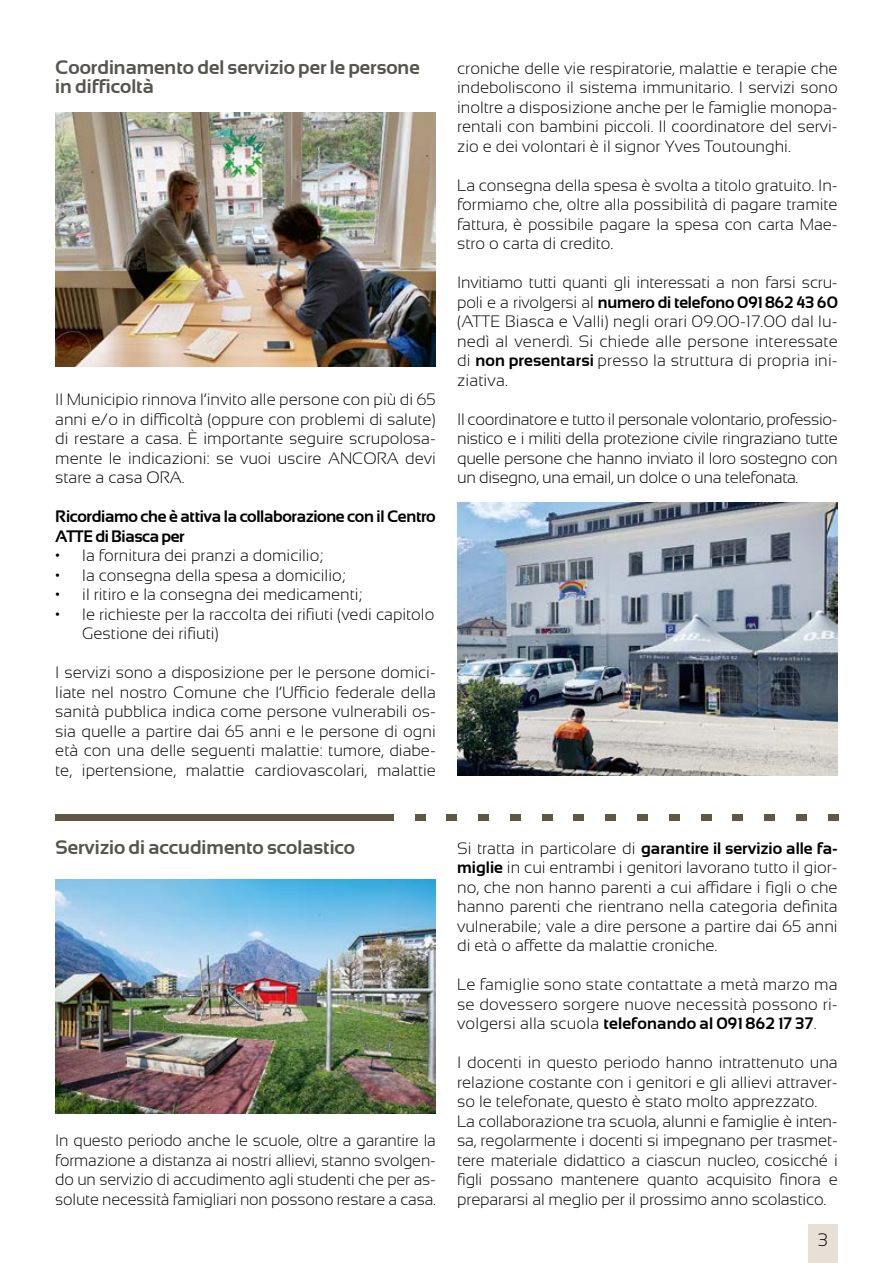
<style>
.page{position:relative;width:893px;height:1263px;background:#fff}
.page>*{position:absolute;margin:0;border:0;box-sizing:border-box;transform-origin:0 0}
.t1{font:700 19.5px/19.5px "Sansation";color:#55544d}
.t2{font:300 18px "Sansation";color:#000001}
.t3{font:300 16.5px/19.5px "Sansation";color:#000001;text-align:justify}
.t4{font:700 16.5px/19.5px "Sansation";letter-spacing:-.02em;color:#000001}
.s1{font-weight:700}
</style>
<div class="page">
<img style="left:55px;top:112px;width:381px;height:254px">
<img style="left:457px;top:502px;width:381px;height:274px">
<img style="left:55px;top:879px;width:381px;height:234px">
<div style="left:55px;top:814px;width:339px;height:7px;background:#605843"></div>
<div style="left:415px;top:814px;width:10px;height:7px;background:#605843"></div>
<div style="left:669px;top:814px;width:11px;height:7px;background:#605843"></div>
<div style="left:542px;top:814px;width:10px;height:7px;background:#605843"></div>
<div style="left:796px;top:814px;width:11px;height:7px;background:#605843"></div>
<div style="left:478px;top:814px;width:11px;height:7px;background:#605843"></div>
<div style="left:732px;top:814px;width:11px;height:7px;background:#605843"></div>
<div style="left:605px;top:814px;width:11px;height:7px;background:#605843"></div>
<div style="left:447px;top:814px;width:10px;height:7px;background:#605843"></div>
<div style="left:701px;top:814px;width:10px;height:7px;background:#605843"></div>
<div style="left:574px;top:814px;width:10px;height:7px;background:#605843"></div>
<div style="left:828px;top:814px;width:10px;height:7px;background:#605843"></div>
<div style="left:510px;top:814px;width:11px;height:7px;background:#605843"></div>
<div style="left:764px;top:814px;width:11px;height:7px;background:#605843"></div>
<div style="left:637px;top:814px;width:11px;height:7px;background:#605843"></div>
<div style="left:808px;top:1225px;width:30px;height:38px;background:#e6e0d7"></div>
<p class="t1" style="left:55px;top:57px;width:366px">Coordinamento del servizio per le persone in difficoltà</p>
<p class="t3" style="left:55px;top:390px;width:382px">Il Municipio rinnova l’invito alle persone con più di 65 anni e/o in difficoltà (oppure con problemi di salute) di restare a casa. È importante seguire scrupolosa&shy;mente le indicazioni: se vuoi uscire ANCORA devi stare a casa ORA.</p>
<p class="t4" style="left:55px;top:506px;width:382px">Ricordiamo che è attiva la collaborazione con il Centro<br>ATTE di Biasca per</p>
<p class="t3" style="left:55px;top:546px;width:270px">• la fornitura dei pranzi a domicilio;</p>
<p class="t3" style="left:55px;top:565px;width:292px">• la consegna della spesa a domicilio;</p>
<p class="t3" style="left:55px;top:585px;width:309px">• il ritiro e la consegna dei medicamenti;</p>
<p class="t3" style="left:82px;top:604px;width:354px;text-indent:-27px">• le richieste per la raccolta dei rifiuti (vedi capitolo<br>Gestione dei rifiuti)</p>
<p class="t3" style="left:55px;top:663px;width:382px">I servizi sono a disposizione per le persone domici&shy;liate nel nostro Comune che l’Ufficio federale della sanità pubblica indica come persone vulnerabili os&shy;sia quelle a partire dai 65 anni e le persone di ogni età con una delle seguenti malattie: tumore, diabe&shy;te, ipertensione, malattie cardiovascolari, malattie</p>
<p class="t3" style="left:457px;top:58px;width:382px">croniche delle vie respiratorie, malattie e terapie che indeboliscono il sistema immunitario. I servizi sono inoltre a disposizione anche per le famiglie monopa&shy;rentali con bambini piccoli. Il coordinatore del servi&shy;zio e dei volontari è il signor Yves Toutounghi.</p>
<p class="t3" style="left:457px;top:175px;width:382px">La consegna della spesa è svolta a titolo gratuito. In&shy;formiamo che, oltre alla possibilità di pagare tramite fattura, è possibile pagare la spesa con carta Mae&shy;stro o carta di credito.</p>
<p class="t3" style="left:457px;top:273px;width:382px">Invitiamo tutti quanti gli interessati a non farsi scru&shy;poli e a rivolgersi al <span class="s1">numero di telefono 091 862 43 60 </span>(ATTE Biasca e Valli) negli orari 09.00-17.00 dal lu&shy;nedì al venerdì. Si chiede alle persone interessate di <span class="s1">non presentarsi</span> presso la struttura di propria ini&shy;ziativa.</p>
<p class="t3" style="left:457px;top:409px;width:382px">Il coordinatore e tutto il personale volontario, professio&shy;nistico e i militi della protezione civile ringraziano tutte quelle persone che hanno inviato il loro sostegno con un disegno, una email, un dolce o una telefonata.</p>
<p class="t1" style="left:55px;top:837px;width:301px">Servizio di accudimento scolastico</p>
<p class="t3" style="left:55px;top:1131px;width:382px">In questo periodo anche le scuole, oltre a garantire la formazione a distanza ai nostri allievi, stanno svolgen&shy;do un servizio di accudimento agli studenti che per as&shy;solute necessità famigliari non possono restare a casa.</p>
<p class="t3" style="left:457px;top:838px;width:382px">Si tratta in particolare di <span class="s1">garantire il servizio alle fa&shy;miglie</span> in cui entrambi i genitori lavorano tutto il gior&shy;no, che non hanno parenti a cui affidare i figli o che hanno parenti che rientrano nella categoria definita vulnerabile; vale a dire persone a partire dai 65 anni di età o affette da malattie croniche.</p>
<p class="t3" style="left:457px;top:975px;width:382px">Le famiglie sono state contattate a metà marzo ma se dovessero sorgere nuove necessità possono ri&shy;volgersi alla scuola <span class="s1">telefonando al 091 862 17 37</span>.</p>
<p class="t3" style="left:457px;top:1053px;width:382px;text-align:left">I docenti in questo periodo hanno intrattenuto una relazione costante con i genitori e gli allievi attraver&shy;so le telefonate, questo è stato molto apprezzato.<br>La collaborazione tra scuola, alunni e famiglie è inten&shy;sa, regolarmente i docenti si impegnano per trasmet&shy;tere materiale didattico a ciascun nucleo, cosicché i figli possano mantenere quanto acquisito finora e prepararsi al meglio per il prossimo anno scolastico.</p>
<p class="t2" style="left:818px;top:1230px;width:12px">3</p>
</div>
